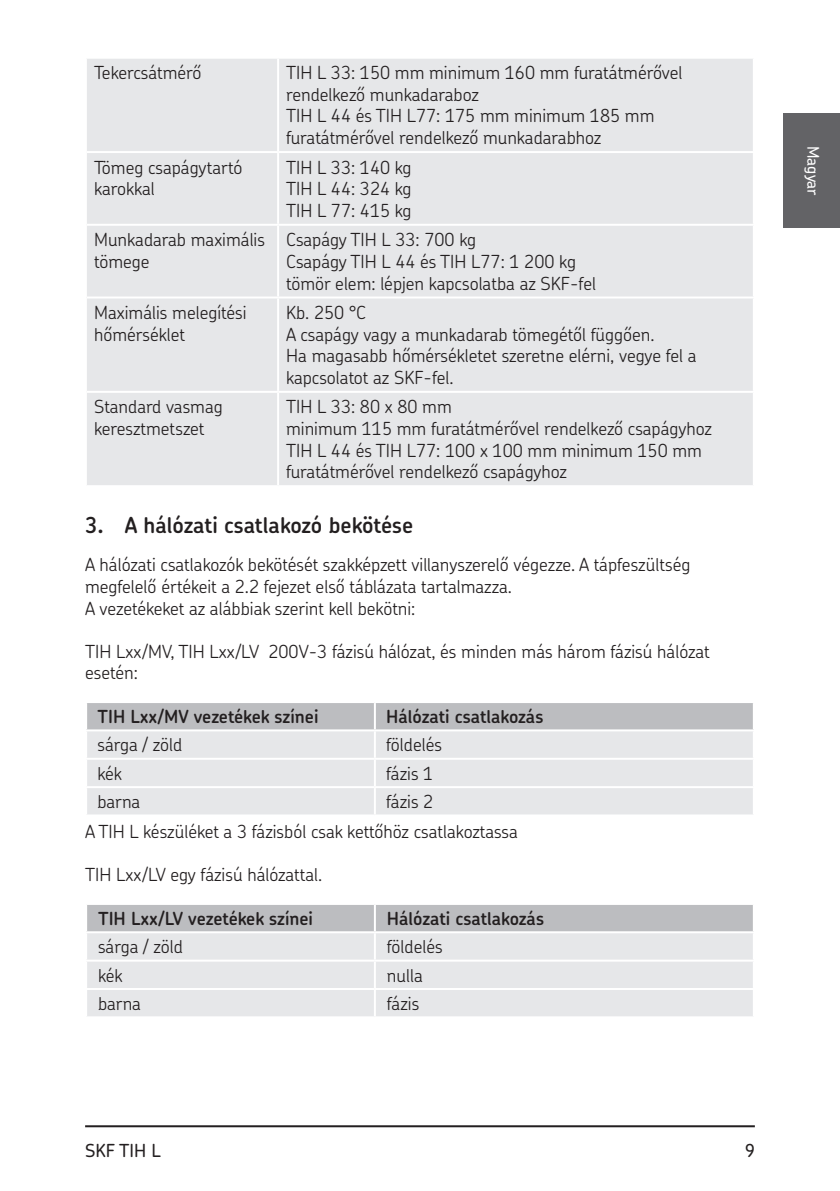
<style>
.page{position:relative;width:840px;height:1191px;background:#fff}
.page>*{position:absolute;margin:0;border:0;box-sizing:border-box;transform-origin:0 0}
.t1{font:600 22px "SKF Chevin OT";color:#231f20}
.t2{font:300 18px/21.6px "SKF Chevin OT";color:#231f20}
.t3{font:600 18px "SKF Chevin OT";color:#231f20}
.t4{font:500 18px "SKF Chevin OT";color:#231f20}
.t5{font:500 16px "SKF Chevin OT";letter-spacing:-.01em;color:#fff}
</style>
<div class="page">
<hr style="left:85px;top:1125px;width:669px;height:2px;background:#231f20">
<div style="left:87px;top:59px;width:665px;height:426px;background:#e6e7e9"></div>
<hr style="left:87px;top:151px;width:191px;height:2px;background:#fff">
<hr style="left:87px;top:224px;width:191px;height:2px;background:#fff">
<hr style="left:87px;top:296px;width:191px;height:2px;background:#fff">
<hr style="left:87px;top:391px;width:191px;height:2px;background:#fff">
<hr style="left:278px;top:151px;width:476px;height:2px;background:#fff">
<hr style="left:278px;top:224px;width:476px;height:2px;background:#fff">
<hr style="left:278px;top:296px;width:476px;height:2px;background:#fff">
<hr style="left:278px;top:391px;width:476px;height:2px;background:#fff">
<hr style="left:277px;top:59px;width:2px;height:92px;background:#fff">
<hr style="left:277px;top:153px;width:2px;height:71px;background:#fff">
<hr style="left:277px;top:226px;width:2px;height:70px;background:#fff">
<hr style="left:277px;top:298px;width:2px;height:93px;background:#fff">
<hr style="left:277px;top:393px;width:2px;height:92px;background:#fff">
<div style="left:87px;top:703px;width:665px;height:26px;background:#bcbdc0"></div>
<div style="left:87px;top:731px;width:665px;height:83px;background:#e6e7e9"></div>
<hr style="left:373px;top:703px;width:2px;height:26px;background:#fff">
<hr style="left:373px;top:731px;width:2px;height:26px;background:#fff">
<hr style="left:85px;top:757px;width:289px;height:2px;background:#fff">
<hr style="left:374px;top:757px;width:380px;height:2px;background:#fff">
<hr style="left:373px;top:759px;width:2px;height:27px;background:#fff">
<hr style="left:85px;top:786px;width:289px;height:2px;background:#fff">
<hr style="left:374px;top:786px;width:380px;height:2px;background:#fff">
<hr style="left:373px;top:788px;width:2px;height:26px;background:#fff">
<div style="left:87px;top:905px;width:665px;height:26px;background:#bcbdc0"></div>
<div style="left:87px;top:933px;width:665px;height:83px;background:#e6e7e9"></div>
<hr style="left:373px;top:905px;width:2px;height:26px;background:#fff">
<hr style="left:373px;top:933px;width:2px;height:26px;background:#fff">
<hr style="left:85px;top:959px;width:289px;height:2px;background:#fff">
<hr style="left:374px;top:959px;width:380px;height:2px;background:#fff">
<hr style="left:373px;top:961px;width:2px;height:27px;background:#fff">
<hr style="left:85px;top:988px;width:289px;height:2px;background:#fff">
<hr style="left:374px;top:988px;width:380px;height:2px;background:#fff">
<hr style="left:373px;top:990px;width:2px;height:26px;background:#fff">
<div style="left:782px;top:113px;width:57px;height:115px;background:#636366"></div>
<p class="t2" style="left:94px;top:61px;width:109px">Tekercsátmérő</p>
<p class="t2" style="left:286px;top:61px;width:397px">TIH L 33: 150 mm minimum 160 mm furatátmérővel rendelkező munkadaraboz<br>TIH L 44 és TIH L77: 175 mm minimum 185 mm furatátmérővel rendelkező munkadarabhoz</p>
<p class="t2" style="left:94px;top:155px;width:150px">Tömeg csapágytartó karokkal</p>
<p class="t2" style="left:286px;top:155px;width:127px;text-align:justify">TIH L 33: 140 kg TIH L 44: 324 kg TIH L 77: 415 kg</p>
<p class="t2" style="left:94px;top:228px;width:172px">Munkadarab maximális tömege</p>
<p class="t2" style="left:286px;top:228px;width:311px">Csapágy TIH L 33: 700 kg<br>Csapágy TIH L 44 és TIH L77: 1 200 kg tömör elem: lépjen kapcsolatba az SKF-fel</p>
<p class="t2" style="left:94px;top:301px;width:154px">Maximális melegítési hőmérséklet</p>
<p class="t2" style="left:286px;top:301px;width:412px">Kb. 250 °C<br>A csapágy vagy a munkadarab tömegétől függően.<br>Ha magasabb hőmérsékletet szeretne elérni, vegye fel a kapcsolatot az SKF-fel.</p>
<p class="t2" style="left:94px;top:395px;width:130px">Standard vasmag keresztmetszet</p>
<p class="t2" style="left:286px;top:395px;width:427px">TIH L 33: 80 x 80 mm<br>minimum 115 mm furatátmérővel rendelkező csapágyhoz TIH L 44 és TIH L77: 100 x 100 mm minimum 150 mm furatátmérővel rendelkező csapágyhoz</p>
<p class="t1" style="left:85px;top:514px;width:329px">3. A hálózati csatlakozó bekötése</p>
<p class="t2" style="left:85px;top:553px;width:606px">A hálózati csatlakozók bekötését szakképzett villanyszerelő végezze. A tápfeszültség megfelelő értékeit a 2.2 fejezet első táblázata tartalmazza.<br>A vezetékeket az alábbiak szerint kell bekötni:</p>
<p class="t2" style="left:85px;top:639px;width:625px">TIH Lxx/MV, TIH Lxx/LV 200V-3 fázisú hálózat, és minden más három fázisú hálózat esetén:</p>
<p class="t3" style="left:97px;top:708px;width:222px">TIH Lxx/MV vezetékek színei</p>
<p class="t3" style="left:386px;top:708px;width:159px">Hálózati csatlakozás</p>
<p class="t2" style="left:97px;top:733px;width:86px">sárga / zöld</p>
<p class="t2" style="left:386px;top:733px;width:57px">földelés</p>
<p class="t2" style="left:97px;top:761px;width:26px">kék</p>
<p class="t2" style="left:386px;top:761px;width:49px">fázis 1</p>
<p class="t2" style="left:97px;top:790px;width:44px">barna</p>
<p class="t2" style="left:85px;top:785px;width:434px;line-height:30px;text-indent:301px">fázis 2<br>A TIH L készüléket a 3 fázisból csak kettőhöz csatlakoztassa</p>
<p class="t2" style="left:85px;top:863px;width:238px">TIH Lxx/LV egy fázisú hálózattal.</p>
<p class="t3" style="left:98px;top:910px;width:216px">TIH Lxx/LV vezetékek színei</p>
<p class="t3" style="left:386px;top:910px;width:159px">Hálózati csatlakozás</p>
<p class="t2" style="left:98px;top:935px;width:86px">sárga / zöld</p>
<p class="t2" style="left:386px;top:935px;width:57px">földelés</p>
<p class="t2" style="left:98px;top:963px;width:26px">kék</p>
<p class="t2" style="left:386px;top:963px;width:37px">nulla</p>
<p class="t2" style="left:98px;top:991px;width:44px">barna</p>
<p class="t2" style="left:386px;top:991px;width:34px">fázis</p>
<p class="t5" style="left:820px;top:146px;width:51px;rotate:90deg">Magyar</p>
<p class="t4" style="left:85px;top:1140px;width:77px">SKF TIH L</p>
<p class="t4" style="left:744px;top:1142px;width:12px">9</p>
</div>
